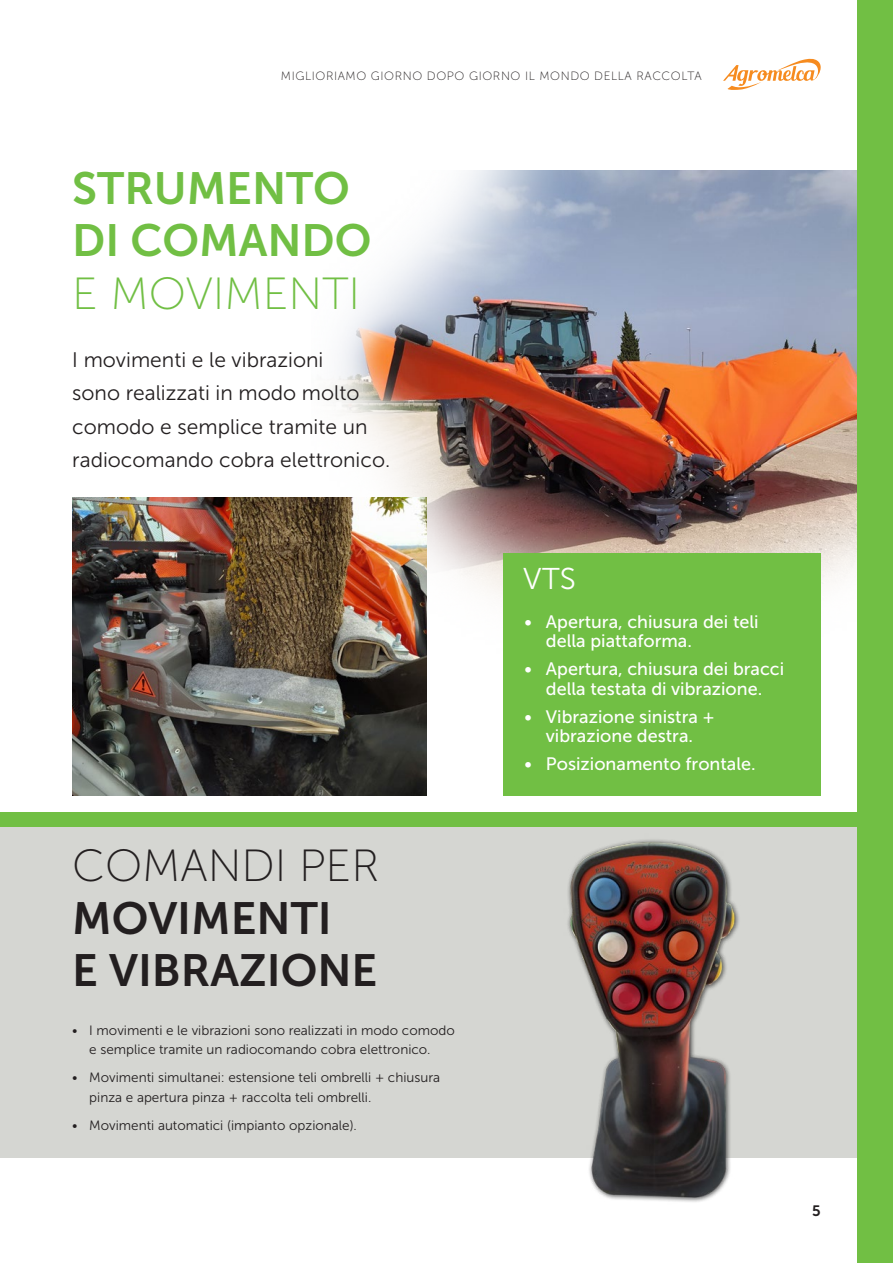
<style>
.page{position:relative;width:893px;height:1263px;background:#fff}
.page>*{position:absolute;margin:0;border:0;box-sizing:border-box;transform-origin:0 0}
.Titular{font:45px "Museo Sans 700";color:#231f20}
.Titular-2{font:45px "Museo Sans 700";color:#71bf44}
.Titular-3{font:45px "Museo Sans 100";color:#231f20}
.Titular-4{font:45px "Museo Sans 100";color:#71bf44}
.Destacado{font:30px "Museo Sans 300";color:#fff}
.Destacado-2{font:21px/33px "Museo Sans 300";color:#231f20}
.Texto{font:18px/19.5px "Museo Sans 500";color:#fff;text-align:center}
.t1{font:15px "Museo Sans 700";color:#231f20}
.Texto-2{font:13.5px/19.5px "Museo Sans 300";color:#231f20;text-align:center}
.t2{font:12px "Museo Sans 100";letter-spacing:.05em;color:#231f20}
</style>
<div class="page">
<img style="left:330px;top:170px;width:527px;height:425px">
<img style="left:72px;top:497px;width:355px;height:298px">
<div style="left:503px;top:553px;width:318px;height:242px;background:#71bf44"></div>
<div style="left:0;top:820px;width:893px;height:337px;background:#d5d6d2"></div>
<div style="left:0;top:813px;width:893px;height:14px;background:#71bf44"></div>
<img style="left:551px;top:839px;width:210px;height:363px">
<svg style="left:723px;top:58px;width:98px;height:32px"></svg>
<div style="left:857px;top:0;width:36px;height:1263px;background:#71bf44"></div>
<p class="t2" style="left:281px;top:70px;width:422px">MIGLIORIAMO GIORNO DOPO GIORNO IL MONDO DELLA RACCOLTA</p>
<p class="Titular-2" style="left:72px;top:163px;width:279px">STRUMENTO</p>
<p class="Titular-2" style="left:72px;top:216px;width:301px">DI COMANDO</p>
<p class="Titular-4" style="left:72px;top:269px;width:289px">E MOVIMENTI</p>
<p class="Destacado-2" style="left:72px;top:344px;width:319px">I movimenti e le vibrazioni<br>sono realizzati in modo molto comodo e semplice tramite un radiocomando cobra elettronico.</p>
<p class="Titular-3" style="left:72px;top:842px;width:308px">COMANDI PER</p>
<p class="Titular" style="left:72px;top:893px;width:261px">MOVIMENTI</p>
<p class="Titular" style="left:72px;top:945px;width:307px">E VIBRAZIONE</p>
<p class="Texto-2" style="left:72px;top:1020px;width:384px">• I movimenti e le vibrazioni sono realizzati in modo comodo e semplice tramite un radiocomando cobra elettronico.</p>
<p class="Texto-2" style="left:89px;top:1068px;width:352px;text-align:left;text-indent:-17px">• Movimenti simultanei: estensione teli ombrelli + chiusura pinza e apertura pinza + raccolta teli ombrelli.</p>
<p class="Texto-2" style="left:72px;top:1115px;width:286px">• Movimenti automatici (impianto opzionale).</p>
<p class="Destacado" style="left:523px;top:563px;width:54px">VTS</p>
<p class="Texto" style="left:546px;top:612px;width:214px;text-align:left;text-indent:-21px">• Apertura, chiusura dei teli della piattaforma.</p>
<p class="Texto" style="left:525px;top:659px;width:261px">• Apertura, chiusura dei bracci della testata di vibrazione.</p>
<p class="Texto" style="left:525px;top:707px;width:192px">• Vibrazione sinistra + vibrazione destra.</p>
<p class="Texto" style="left:525px;top:754px;width:233px">• Posizionamento frontale.</p>
<p class="t1" style="left:812px;top:1203px;width:10px">5</p>
</div>
